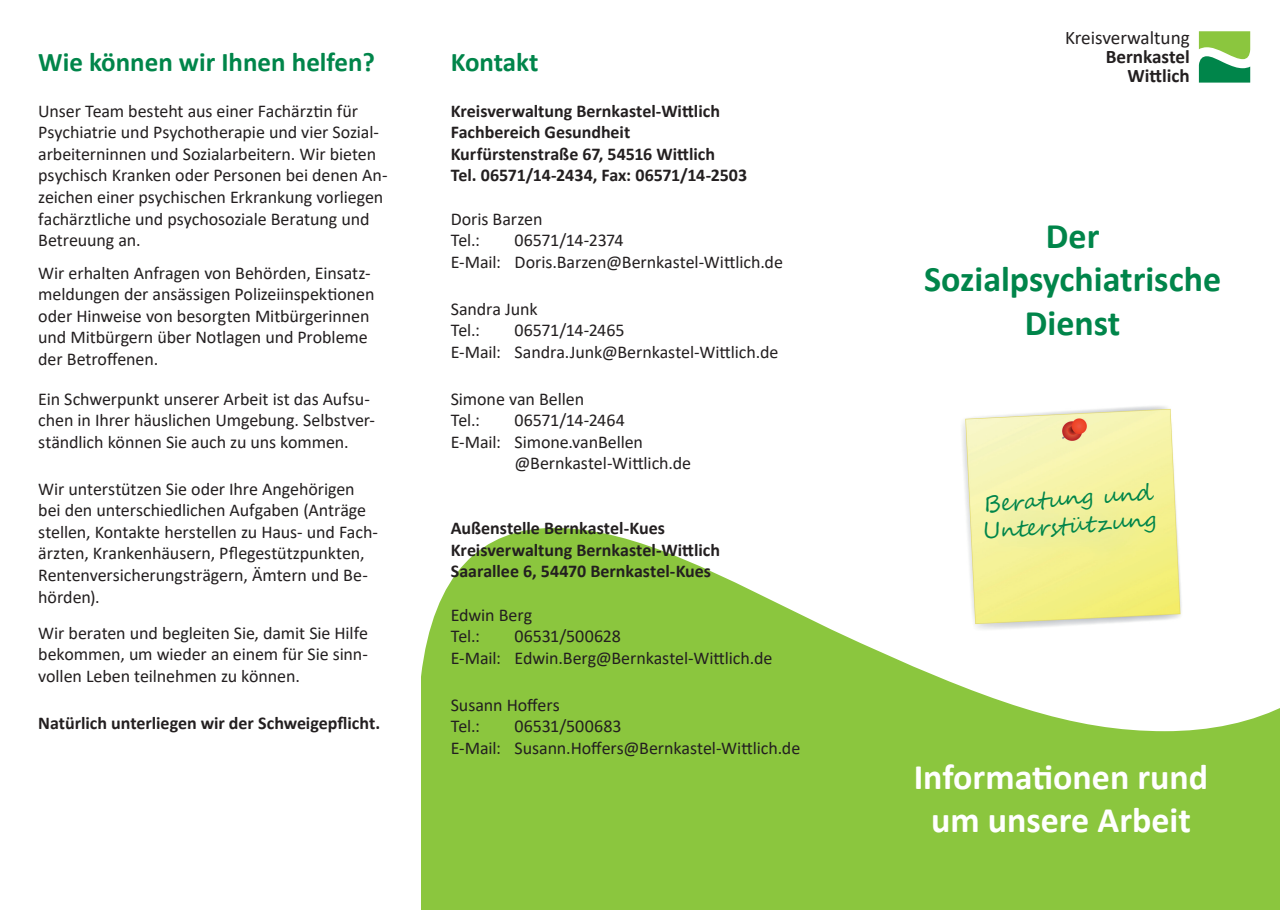
<style>
.page{position:relative;width:1280px;height:910px;background:#fff}
.page>*{position:absolute;margin:0;border:0;box-sizing:border-box;transform-origin:0 0}
.t1{font:700 36px/43.2px "Calibri";color:#fff;text-align:center}
.t2{font:700 36px/43.2px "Calibri";color:#00854a;text-align:center}
.t3{font:700 27px "Calibri";color:#00854a}
.t4{font:22.5px/27px "Segoe Script";color:#00854a}
.t5{font:700 19.2px/19.2px "Calibri";color:#231f20;text-align:right}
.t6{font:19.2px "Calibri";color:#231f20}
.t7{font:18px/21.6px "Calibri";letter-spacing:-.005em;color:#231f20}
.t8{font:700 18px/21.6px "Calibri";color:#231f20}
</style>
<div class="page">
<img style="left:962px;top:406px;width:215px;height:122px">
<svg style="left:421px;top:528px;width:859px;height:382px;fill:#8bc63e"></svg>
<svg style="left:1199px;top:31px;width:51px;height:52px"></svg>
<h2 class="t3" style="left:38px;top:43px;width:338px">Wie können wir Ihnen helfen?</h2>
<p class="t7" style="left:38px;top:99px;width:351px">Unser Team besteht aus einer Fachärztin für Psychiatrie und Psychotherapie und vier Sozial&shy;arbeiterninnen und Sozialarbeitern. Wir bieten psychisch Kranken oder Personen bei denen An&shy;zeichen einer psychischen Erkrankung vorliegen fachärztliche und psychosoziale Beratung und Betreuung an.</p>
<p class="t7" style="left:38px;top:261px;width:338px">Wir erhalten Anfragen von Behörden, Einsatz&shy;meldungen der ansässigen Polizeiinspektionen oder Hinweise von besorgten Mitbürgerinnen und Mitbürgern über Notlagen und Probleme der Betroffenen.</p>
<p class="t7" style="left:38px;top:387px;width:338px">Ein Schwerpunkt unserer Arbeit ist das Aufsu&shy;chen in Ihrer häuslichen Umgebung. Selbstver&shy;ständlich können Sie auch zu uns kommen.</p>
<p class="t7" style="left:38px;top:477px;width:341px">Wir unterstützen Sie oder Ihre Angehörigen bei den unterschiedlichen Aufgaben (Anträge stellen, Kontakte herstellen zu Haus- und Fach&shy;ärzten, Krankenhäusern, Pflegestützpunkten, Rentenversicherungsträgern, Ämtern und Be&shy;hörden).</p>
<p class="t7" style="left:38px;top:621px;width:331px;text-align:justify">Wir beraten und begleiten Sie, damit Sie Hilfe bekommen, um wieder an einem für Sie sinn&shy;vollen Leben teilnehmen zu können.</p>
<p class="t8" style="left:38px;top:711px;width:343px">Natürlich unterliegen wir der Schweigepflicht.</p>
<h2 class="t3" style="left:451px;top:43px;width:89px">Kontakt</h2>
<p class="t8" style="left:451px;top:99px;width:298px">Kreisverwaltung Bernkastel-Wittlich Fachbereich Gesundheit Kurfürstenstraße 67, 54516 Wittlich<br>Tel. 06571/14-2434, Fax: 06571/14-2503</p>
<p class="t7" style="left:451px;top:207px;width:93px">Doris Barzen<br>Tel.:</p>
<p class="t7" style="left:451px;top:229px;width:334px;text-indent:64px">06571/14-2374<br>E-Mail: Doris.Barzen@Bernkastel-Wittlich.de</p>
<p class="t7" style="left:451px;top:297px;width:88px">Sandra Junk<br>Tel.:</p>
<p class="t7" style="left:451px;top:319px;width:329px;text-indent:64px">06571/14-2465<br>E-Mail: Sandra.Junk@Bernkastel-Wittlich.de</p>
<p class="t7" style="left:451px;top:387px;width:135px">Simone van Bellen<br>Tel.:</p>
<p class="t7" style="left:515px;top:409px;width:112px">06571/14-2464</p>
<p class="t7" style="left:451px;top:430px;width:194px">E-Mail: Simone.vanBellen</p>
<p class="t7" style="left:515px;top:452px;width:178px">@Bernkastel-Wittlich.de</p>
<p class="t8" style="left:451px;top:517px;width:271px">Außenstelle Bernkastel-Kues<br>Kreisverwaltung Bernkastel-Wittlich<br>Saarallee 6, 54470 Bernkastel-Kues</p>
<p class="t7" style="left:451px;top:603px;width:83px">Edwin Berg<br>Tel.:</p>
<p class="t7" style="left:451px;top:625px;width:323px;text-indent:64px">06531/500628<br>E-Mail: Edwin.Berg@Bernkastel-Wittlich.de</p>
<p class="t7" style="left:451px;top:693px;width:111px">Susann Hoffers<br>Tel.:</p>
<p class="t7" style="left:451px;top:715px;width:351px;text-indent:64px">06531/500683<br>E-Mail: Susann.Hoffers@Bernkastel-Wittlich.de</p>
<p class="t6" style="left:1065px;top:24px;width:126px">Kreisverwaltung</p>
<p class="t5" style="left:1106px;top:47px;width:86px">Bernkastel<br>Wittlich</p>
<h1 class="t2" style="left:924px;top:214px;width:298px">Der<br>Sozialpsychiatrische<br>Dienst</h1>
<p class="t4" style="left:980px;top:491px;width:176px;rotate:-4deg">Beratung und<br>Unterstützung</p>
<h1 class="t1" style="left:914px;top:755px;width:296px">Informationen rund um unsere Arbeit</h1>
</div>
